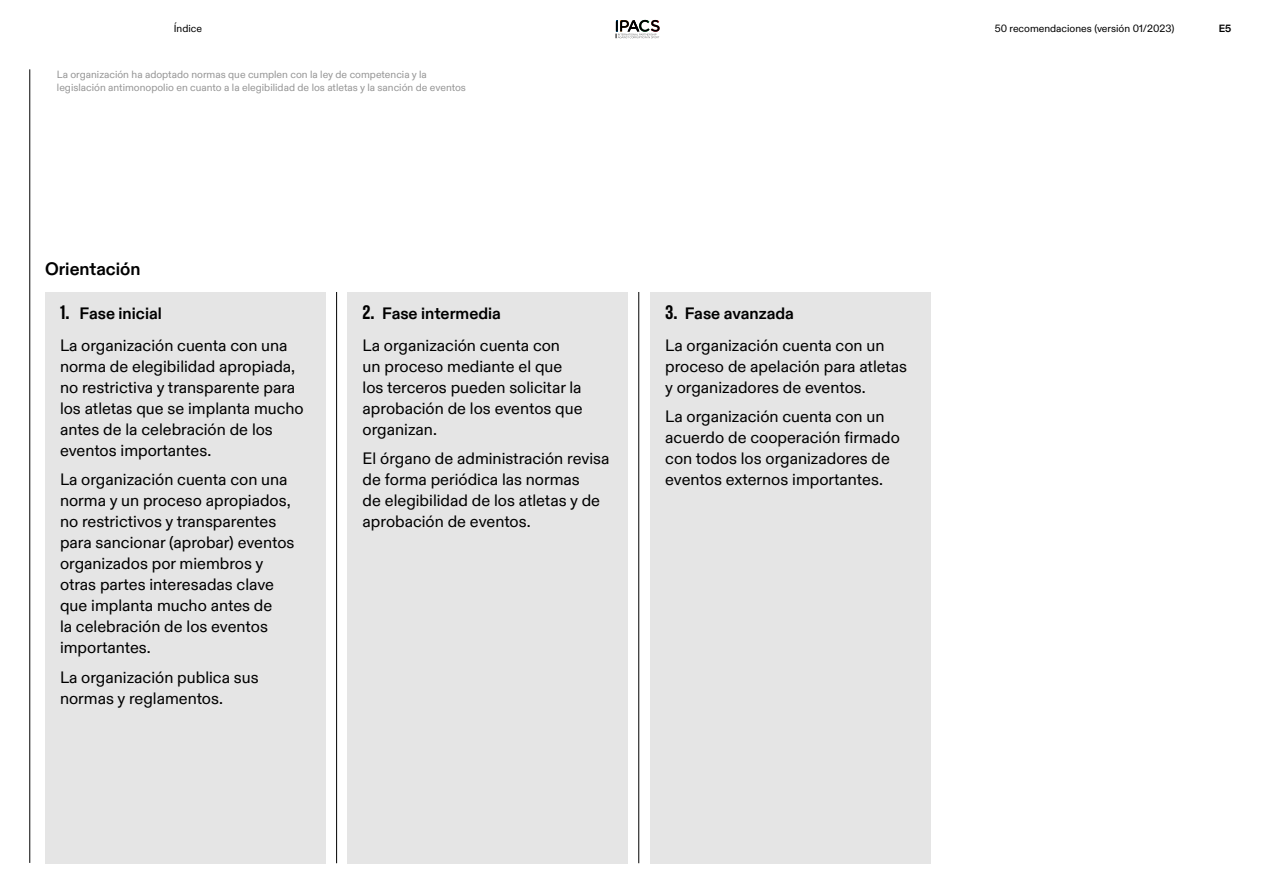
<style>
.page{position:relative;width:1263px;height:893px;background:#fff}
.page>*{position:absolute;margin:0;border:0;box-sizing:border-box;transform-origin:0 0}
.t1{font:700 18px "Olympic Sans";color:#000}
.t2{font:16.5px/21px "Olympic Sans";color:#000}
.t3{font:10.5px/13.5px "Olympic Sans";color:#969696}
.t4{font:10.5px "Olympic Sans";color:#000}
.t5{font:700 10.5px "Olympic Sans";color:#000}
.s1{font-family:"Olympic Headline";font-size:19.5px}
.s2{font-weight:700}
</style>
<div class="page">
<hr style="left:30px;top:69px;width:1px;height:794px;background:#000">
<hr style="left:638px;top:292px;width:1px;height:571px;background:#000">
<hr style="left:336px;top:292px;width:1px;height:571px;background:#000">
<div style="left:45px;top:292px;width:280px;height:571px;background:#e5e5e5"></div>
<div style="left:348px;top:292px;width:280px;height:571px;background:#e5e5e5"></div>
<div style="left:650px;top:292px;width:280px;height:571px;background:#e5e5e5"></div>
<svg style="left:616px;top:20px;width:44px;height:18px"></svg>
<p class="t4" style="left:174px;top:20px;width:30px">Índice</p>
<p class="t4" style="left:995px;top:20px;width:181px">50 recomendaciones (versión 01/2023)</p>
<p class="t5" style="left:1219px;top:20px;width:14px">E5</p>
<p class="t3" style="left:57px;top:67px;width:411px">La organización ha adoptado normas que cumplen con la ley de competencia y la legislación antimonopolio en cuanto a la elegibilidad de los atletas y la sanción de eventos</p>
<p class="t1" style="left:45px;top:255px;width:97px">Orientación</p>
<p class="t2" style="left:60px;top:296px;width:229px;line-height:32.2px"><span class="s1">1.</span> <span class="s2">Fase inicial<br></span>La organización cuenta con una</p>
<p class="t2" style="left:60px;top:354px;width:245px">norma de elegibilidad apropiada, no restrictiva y transparente para los atletas que se implanta mucho antes de la celebración de los eventos importantes.</p>
<p class="t2" style="left:60px;top:468px;width:236px">La organización cuenta con una norma y un proceso apropiados, no restrictivos y transparentes para sancionar (aprobar) eventos organizados por miembros y otras partes interesadas clave que implanta mucho antes de<br>la celebración de los eventos importantes.</p>
<p class="t2" style="left:60px;top:665px;width:200px">La organización publica sus normas y reglamentos.</p>
<p class="t2" style="left:363px;top:296px;width:199px;line-height:32.2px"><span class="s1">2.</span> <span class="s2">Fase intermedia<br></span>La organización cuenta con</p>
<p class="t2" style="left:363px;top:354px;width:221px">un proceso mediante el que los terceros pueden solicitar la aprobación de los eventos que organizan.</p>
<p class="t2" style="left:363px;top:447px;width:248px">El órgano de administración revisa de forma periódica las normas<br>de elegibilidad de los atletas y de aprobación de eventos.</p>
<p class="t2" style="left:665px;top:296px;width:221px;line-height:32.2px"><span class="s1">3.</span> <span class="s2">Fase avanzada<br></span>La organización cuenta con un</p>
<p class="t2" style="left:665px;top:354px;width:243px">proceso de apelación para atletas y organizadores de eventos.</p>
<p class="t2" style="left:665px;top:405px;width:236px">La organización cuenta con un acuerdo de cooperación firmado con todos los organizadores de eventos externos importantes.</p>
</div>
